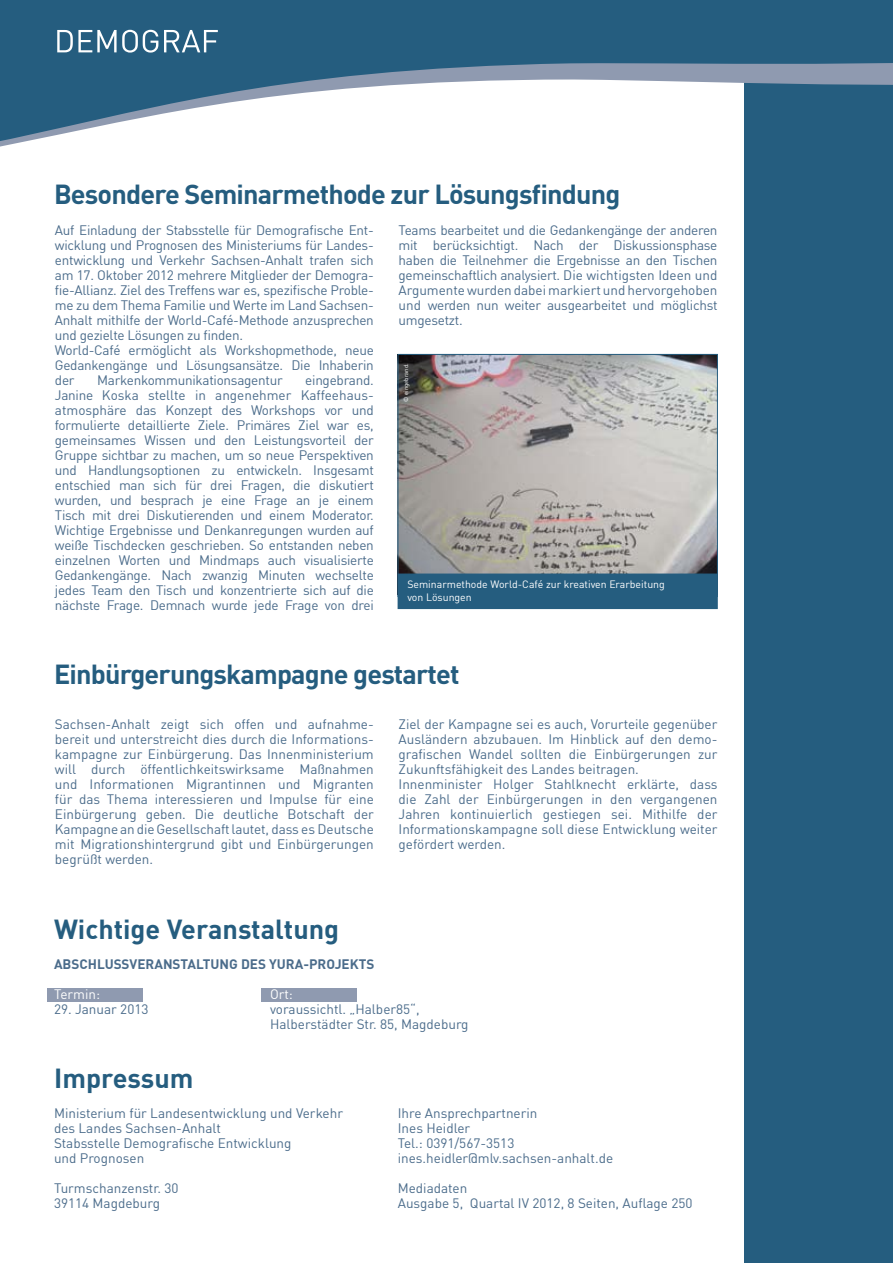
<style>
.page{position:relative;width:893px;height:1263px;background:#fff}
.page>*{position:absolute;margin:0;border:0;box-sizing:border-box;transform-origin:0 0}
.t1{font:700 27px "DIN";letter-spacing:-.03em;color:#255d7f}
.t2{font:700 27px "DIN";color:#255d7f}
.t3{font:13.5px/15px "DIN";color:#4b6c8b}
.t4{font:13.5px/15px "DIN";letter-spacing:-.02em;color:#4b6c8b}
.t5{font:700 13.5px "DIN";color:#4b6c8b}
.t6{font:13.5px "DIN";color:#fff}
.t7{font:10.5px/12.6px "DIN";color:#fff}
.t8{font:6px "DIN";color:#fff}
</style>
<div class="page">
<div style="left:744px;top:0;width:149px;height:1263px;background:#255d7f"></div>
<svg style="left:0;top:0;width:90px;height:147px"></svg>
<svg style="left:1px;top:0;width:892px;height:128px"></svg>
<svg style="left:57px;top:30px;width:161px;height:23px"></svg>
<div style="left:261px;top:988px;width:96px;height:13px;background:#8f9ab0"></div>
<div style="left:47px;top:988px;width:96px;height:13px;background:#8f9ab0"></div>
<img style="left:400px;top:356px;width:316px;height:217px">
<div style="left:398px;top:573px;width:320px;height:36px;background:#255d7f;border:1px solid #255d7f"></div>
<h1 class="t1" style="left:54px;top:176px;width:568px">Besondere Seminarmethode zur Lösungsfindung</h1>
<p class="t4" style="left:55px;top:222px;width:320px">Auf Einladung der Stabsstelle für Demografische Ent&shy;wicklung und Prognosen des Ministeriums für Landes&shy;entwicklung und Verkehr Sachsen-Anhalt trafen sich am 17. Oktober 2012 mehrere Mitglieder der Demogra&shy;fie-Allianz. Ziel des Treffens war es, spezifische Proble&shy;me zu dem Thema Familie und Werte im Land Sachsen-Anhalt mithilfe der World-Café-Methode anzusprechen und gezielte Lösungen zu finden.<br>World-Café ermöglicht als Workshopmethode, neue Gedankengänge und Lösungsansätze. Die Inhaberin der</p>
<p class="t3" style="left:399px;top:222px;width:320px;text-align:justify">Teams bearbeitet und die Gedankengänge der anderen mit berücksichtigt. Nach der Diskussionsphase haben die Teilnehmer die Ergebnisse an den Tischen gemeinschaftlich analysiert. Die wichtigsten Ideen und Argumente wurden dabei markiert und hervorgehoben und werden nun weiter ausgearbeitet und möglichst umgesetzt.</p>
<p class="t8" style="left:402px;top:402px;width:40px;rotate:-90deg">© eingebrand.</p>
<p class="t3" style="left:55px;top:372px;width:320px;text-align:justify;text-indent:250px">eingebrand.<br>Janine Koska stellte in angenehmer Kaffeehaus&shy;atmosphäre das Konzept des Workshops vor und formulierte detaillierte Ziele. Primäres Ziel war es, gemeinsames Wissen und den Leistungsvorteil der Gruppe sichtbar zu machen, um so neue Perspektiven und Handlungsoptionen zu entwickeln. Insgesamt entschied man sich für drei Fragen, die diskutiert wurden, und besprach je eine Frage an je einem Tisch mit drei Diskutierenden und einem Moderator.<br>Wichtige Ergebnisse und Denkanregungen wurden auf weiße Tischdecken geschrieben. So entstanden neben einzelnen Worten und Mindmaps auch visualisierte Gedankengänge. Nach zwanzig Minuten wechselte jedes Team den Tisch und konzentrierte sich auf die nächste Frage. Demnach wurde jede Frage von drei</p>
<p class="t4" style="left:97px;top:372px;width:187px">Markenkommunikationsagentur</p>
<p class="t7" style="left:407px;top:578px;width:259px">Seminarmethode World-Café zur kreativen Erarbeitung von Lösungen</p>
<h1 class="t1" style="left:54px;top:656px;width:407px">Einbürgerungskampagne gestartet</h1>
<p class="t3" style="left:55px;top:716px;width:320px;text-align:justify">Sachsen-Anhalt zeigt sich offen und aufnahme&shy;bereit und unterstreicht dies durch die Informations&shy;kampagne zur Einbürgerung. Das Innenministerium will durch öffentlichkeitswirksame Maßnahmen und Informationen Migrantinnen und Migranten für das Thema interessieren und Impulse für eine Einbürgerung geben. Die deutliche Botschaft der Kampagne an die Gesellschaft lautet, dass es Deutsche mit Migrationshintergrund gibt und Einbürgerungen begrüßt werden.</p>
<p class="t3" style="left:399px;top:716px;width:320px">Ziel der Kampagne sei es auch, Vorurteile gegenüber Ausländern abzubauen. Im Hinblick auf den demo&shy;grafischen Wandel sollten die Einbürgerungen zur Zukunftsfähigkeit des Landes beitragen.<br>Innenminister Holger Stahlknecht erklärte, dass die Zahl der Einbürgerungen in den vergangenen Jahren kontinuierlich gestiegen sei. Mithilfe der Informationskampagne soll diese Entwicklung weiter gefördert werden.</p>
<h1 class="t2" style="left:54px;top:912px;width:287px">Wichtige Veranstaltung</h1>
<p class="t5" style="left:54px;top:955px;width:322px">ABSCHLUSSVERANSTALTUNG DES YURA-PROJEKTS</p>
<p class="t6" style="left:54px;top:986px;width:48px">Termin:</p>
<p class="t6" style="left:270px;top:986px;width:24px">Ort:</p>
<p class="t3" style="left:54px;top:1001px;width:96px">29. Januar 2013</p>
<p class="t3" style="left:270px;top:1001px;width:200px">voraussichtl. „Halber85“,<br>Halberstädter Str. 85, Magdeburg</p>
<h1 class="t2" style="left:54px;top:1061px;width:141px">Impressum</h1>
<p class="t3" style="left:54px;top:1106px;width:291px">Ministerium für Landesentwicklung und Verkehr des Landes Sachsen-Anhalt<br>Stabsstelle Demografische Entwicklung<br>und Prognosen</p>
<p class="t3" style="left:54px;top:1181px;width:126px">Turmschanzenstr. 30<br>39114 Magdeburg</p>
<p class="t3" style="left:398px;top:1106px;width:217px">Ihre Ansprechpartnerin<br>Ines Heidler<br>Tel.: 0391/567-3513 ines.heidler@mlv.sachsen-anhalt.de</p>
<p class="t3" style="left:398px;top:1181px;width:296px">Mediadaten<br>Ausgabe 5, Quartal IV 2012, 8 Seiten, Auflage 250</p>
</div>
